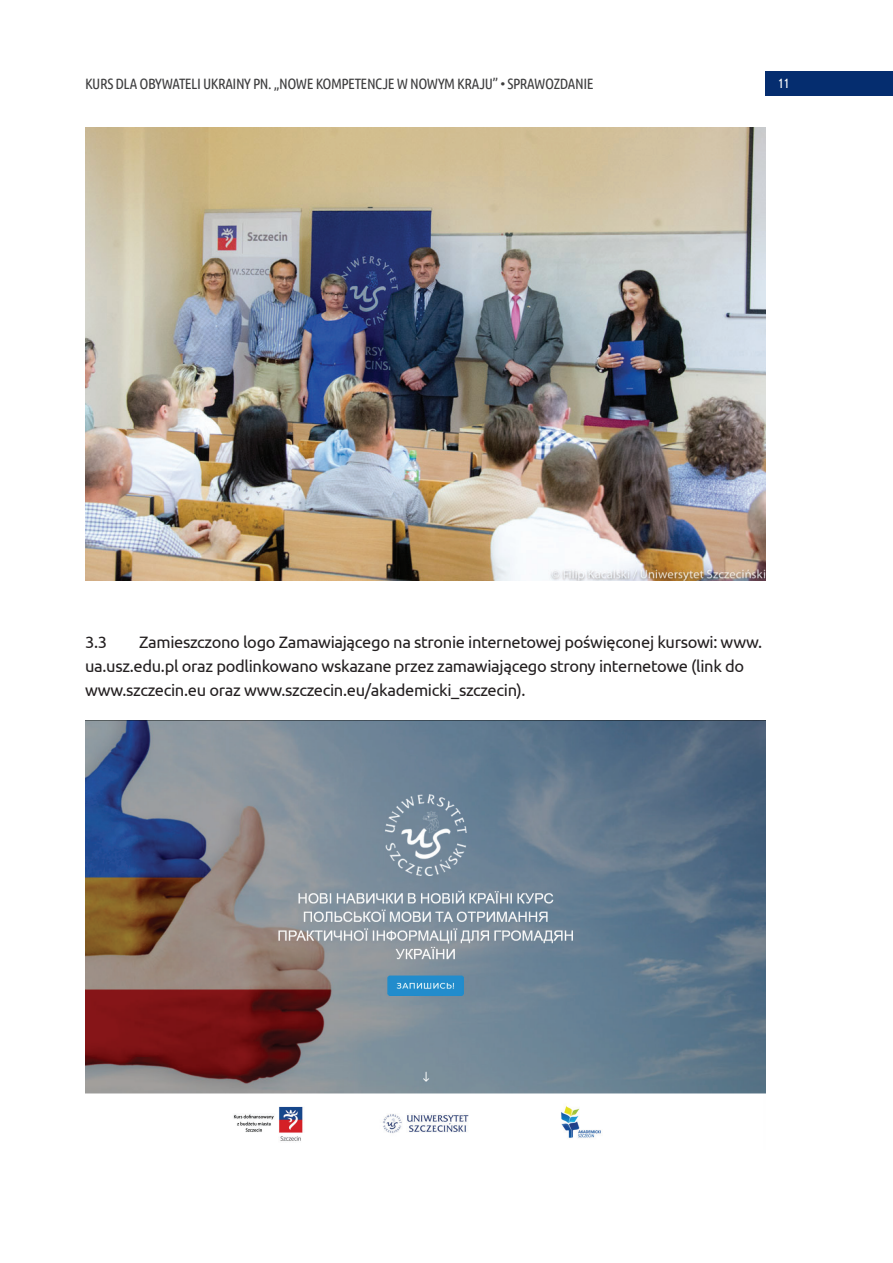
<style>
.page{position:relative;width:893px;height:1263px;background:#fff}
.page>*{position:absolute;margin:0;border:0;box-sizing:border-box;transform-origin:0 0}
.t1{font:16.5px/24px "Ubuntu";letter-spacing:-.02em;color:#231f20}
.t2{font:15px "Ubuntu Condensed";letter-spacing:-.03em;color:#3e3e3f}
.t3{font:13.5px "Ubuntu Condensed";color:#fff}
</style>
<div class="page">
<div style="left:765px;top:71px;width:128px;height:25px;background:#052d6f"></div>
<img style="left:85px;top:128px;width:680px;height:452px">
<img style="left:85px;top:720px;width:680px;height:421px">
<p class="t2" style="left:85px;top:75px;width:431px">KURS DLA OBYWATELI UKRAINY PN. „N OWE KOMPETENCJE W NOWYM KRAJU” • SPRAWO</p>
<p class="t2" style="left:554px;top:75px;width:14px">ZDANIE</p>
<p class="t3" style="left:778px;top:75px;width:13px">11</p>
<p class="t1" style="left:85px;top:630px;width:679px;text-indent:54px">Zamieszczono logo Zamawiającego na stronie internetowej poświęconej kursowi: www. ua.usz.edu.pl oraz podlinkowano wskazane przez zamawiającego strony internetowe (link do www.szczecin.eu oraz www.szczecin.eu/akademicki_szczecin).</p>
<p class="t1" style="left:85px;top:630px;width:24px">3.3</p>
</div>
